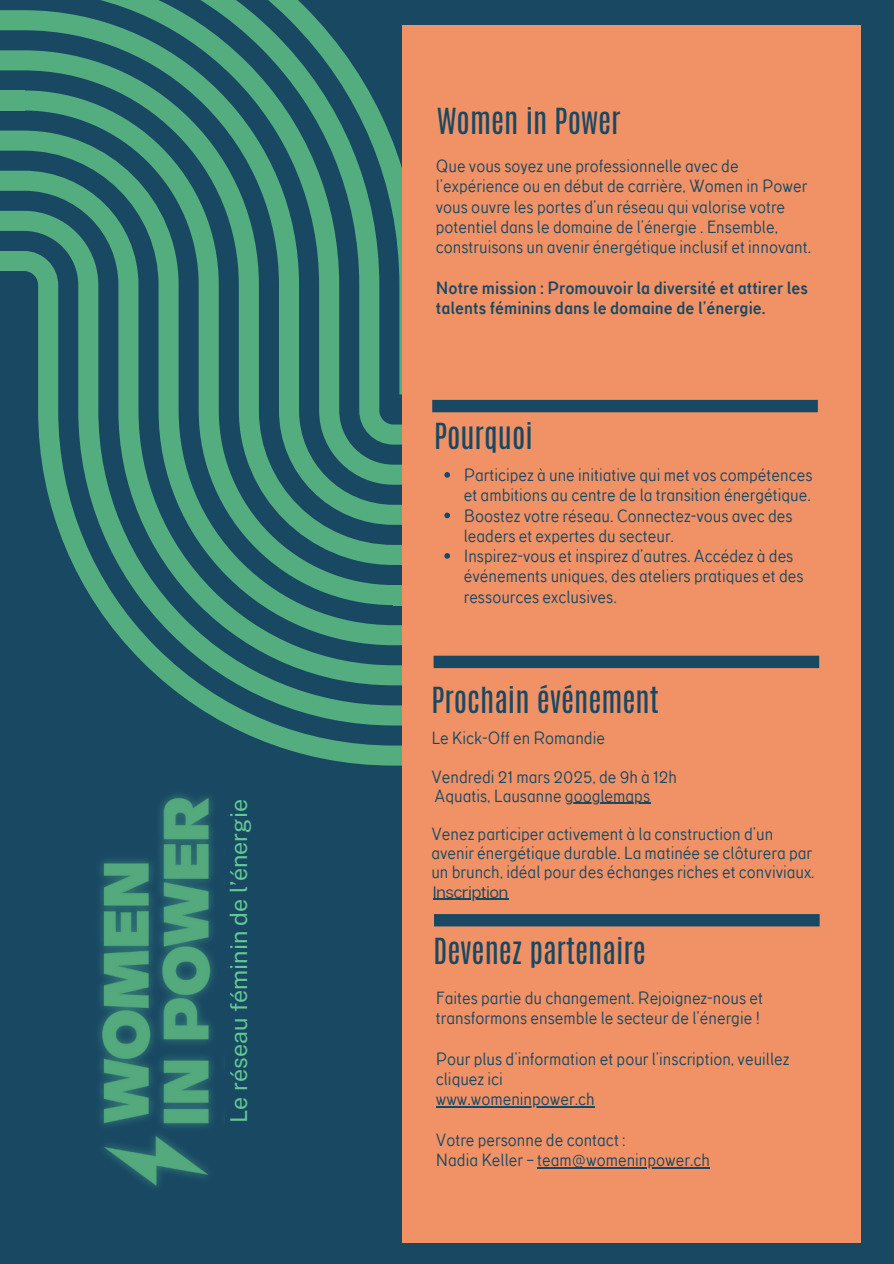
<style>
.page{position:relative;width:894px;height:1264px;background:#fff}
.page>*{position:absolute;margin:0;border:0;box-sizing:border-box;transform-origin:0 0}
.t1{font:30px "Antonio";color:#194863}
.t2{font:23.25px "Public Sans";color:#63c895}
.t3{font:18px/20.2px "TT Corals";color:#194863}
.t4{font:700 18px/20.2px "TT Corals";color:#194863}
.t5{font:16.5px "Articulat CF";color:#194863}
</style>
<div class="page">
<div style="left:0;top:0;width:893px;height:1263px;background:#194863"></div>
<svg style="left:228px;top:725px;width:174px;height:40px"></svg>
<svg style="left:168px;top:685px;width:234px;height:40px"></svg>
<svg style="left:100px;top:0;width:208px;height:10px;fill:#54ad7f"></svg>
<svg style="left:127px;top:645px;width:275px;height:40px"></svg>
<svg style="left:0;top:10px;width:342px;height:40px"></svg>
<svg style="left:96px;top:605px;width:306px;height:40px"></svg>
<svg style="left:0;top:50px;width:402px;height:515px"></svg>
<svg style="left:24px;top:90px;width:369px;height:515px"></svg>
<div style="left:0;top:90px;width:24px;height:20px;background:#54ad7f"></div>
<div style="left:393px;top:585px;width:26px;height:20px;background:#54ad7f"></div>
<div style="left:402px;top:25px;width:457px;height:1217px;background:#f09265"></div>
<div style="left:432px;top:400px;width:385px;height:12px;background:#194863"></div>
<div style="left:433px;top:655px;width:386px;height:13px;background:#194863"></div>
<div style="left:434px;top:914px;width:385px;height:12px;background:#194863"></div>
<img style="left:99px;top:794px;width:115px;height:393px">
<svg style="left:444px;top:472px;width:6px;height:5px"></svg>
<svg style="left:444px;top:512px;width:6px;height:6px"></svg>
<svg style="left:444px;top:553px;width:6px;height:5px"></svg>
<hr style="left:564px;top:802px;width:86px;height:1px;background:#194863">
<hr style="left:435px;top:1106px;width:159px;height:1px;background:#194863">
<hr style="left:537px;top:1167px;width:172px;height:1px;background:#194863">
<hr style="left:433px;top:898px;width:75px;height:1px;background:#194863">
<p class="t2" style="left:225px;top:1122px;width:325px;rotate:-90deg">Le réseau féminin de l’énergie</p>
<p class="t1" style="left:436px;top:100px;width:185px">Women in Power</p>
<h1 class="t3" style="left:435px;top:156px;width:377px">Que vous soyez une professionnelle avec de l’expérience ou en début de carrière, Women in Power vous ouvre les portes d’un réseau qui valorise votre potentiel dans le domaine de l’énergie . Ensemble, construisons un avenir énergétique inclusif et innovant.</h1>
<p class="t4" style="left:435px;top:277px;width:373px">Notre mission : Promouvoir la diversité et attirer les talents féminins dans le domaine de l’énergie.</p>
<p class="t1" style="left:434px;top:415px;width:100px">Pourquoi</p>
<h1 class="t3" style="left:463px;top:465px;width:350px">Participez à une initiative qui met vos compétences et ambitions au centre de la transition énergétique.</h1>
<p class="t3" style="left:463px;top:505px;width:330px">Boostez votre réseau. Connectez-vous avec des leaders et expertes du secteur.</p>
<p class="t3" style="left:463px;top:546px;width:341px">Inspirez-vous et inspirez d’autres. Accédez à des événements uniques, des ateliers pratiques et des ressources exclusives.</p>
<p class="t1" style="left:431px;top:678px;width:229px">Prochain événement</p>
<p class="t3" style="left:431px;top:728px;width:175px">Le Kick-Off en Romandie</p>
<p class="t3" style="left:431px;top:766px;width:247px">Vendredi 21 mars 2025, de 9h à 12h</p>
<h1 class="t3" style="left:434px;top:785px;width:217px">Aquatis, Lausanne googlemaps</h1>
<p class="t3" style="left:431px;top:824px;width:382px;line-height:19.2px">Venez participer activement à la construction d’un avenir énergétique durable. La matinée se clôturera par</p>
<p class="t3" style="left:431px;top:862px;width:385px">un brunch, idéal pour des échanges riches et conviviaux.</p>
<p class="t5" style="left:433px;top:881px;width:76px">Inscription</p>
<p class="t1" style="left:433px;top:929px;width:214px">Devenez partenaire</p>
<p class="t3" style="left:435px;top:987px;width:328px">Faites partie du changement. Rejoignez-nous et transformons ensemble le secteur de l’énergie !</p>
<p class="t3" style="left:435px;top:1048px;width:355px">Pour plus d’information et pour l’inscription, veuillez cliquez ici</p>
<p class="t3" style="left:435px;top:1089px;width:160px">www.womeninpower.ch</p>
<h1 class="t3" style="left:435px;top:1129px;width:191px">Votre personne de contact :</h1>
<p class="t3" style="left:435px;top:1149px;width:275px">Nadia Keller – team@womeninpower.ch</p>
</div>
